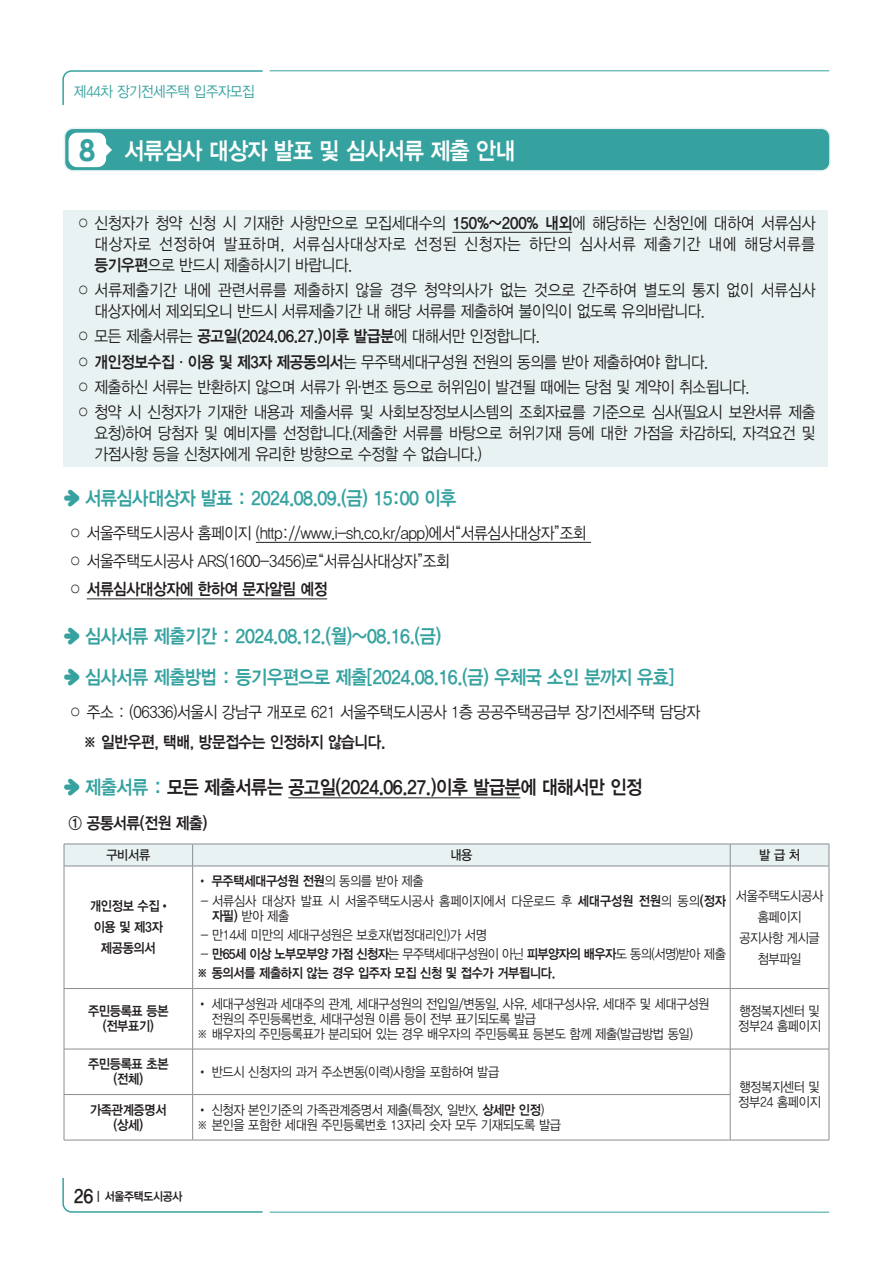
<style>
.page{position:relative;width:893px;height:1263px;background:#fff}
.page>*{position:absolute;margin:0;border:0;box-sizing:border-box;transform-origin:0 0}
.바제목_-_숫자{font:700 30px "Century Gothic";color:#36a2a0}
.바제목_-_내용{font:24px "Hakgyoansim Ext Bareondotum B";letter-spacing:-.025em;color:#fff;scale:.9 1}
.t1{font:19.5px "Hakgyoansim Ext Bareondotum B";letter-spacing:-.025em;color:#36a2a0;scale:.9 1}
.t2{font:19.5px "Hakgyoansim Ext Bareondotum B";letter-spacing:-.025em;color:#231f20;scale:.9 1}
._1__내{font:16.5px/21px "Hakgyoansim Ext Bareondotum R";letter-spacing:-.025em;color:#231f20;text-align:justify;scale:.9 1}
._1__내-2{font:16.5px "Hakgyoansim Ext Bareondotum B";letter-spacing:-.025em;color:#231f20;scale:.9 1}
._1__내-3{font:16.5px/21px "Hakgyoansim Ext Bareondotum R";letter-spacing:.005em;color:#231f20;scale:.9 1}
.t3{font:15px "Hakgyoansim Ext Bareondotum R";letter-spacing:-.025em;color:#36a2a0;scale:.9 1}
.표내용{font:13.5px/15px "Hakgyoansim Ext Bareondotum R";letter-spacing:-.025em;color:#231f20;scale:.9 1}
.표내용-2{font:13.5px "Hakgyoansim Ext Bareondotum B";letter-spacing:-.025em;color:#231f20;scale:.9 1}
.표내용-3{font:13.5px "Hakgyoansim Ext Bareondotum R";letter-spacing:-.045em;color:#231f20;scale:.9 1}
.표제목{font:13.5px "YDVYGO33";letter-spacing:-.025em;color:#231f20;scale:.9 1}
.t4{font:12px "Hakgyoansim Ext Bareondotum B";letter-spacing:-.025em;color:#231f20;scale:.9 1}
.s1{font-family:"Hakgyoansim Ext Bareondotum B"}
.s2{font-family:"Hakgyoansim Ext Bareondotum R"}
.s3{color:#36a2a0}
.s4{font-size:19.5px}
</style>
<div class="page">
<hr style="left:270px;top:71px;width:559px;height:1px;background:#36a2a0">
<svg style="left:62px;top:70px;width:201px;height:35px"></svg>
<hr style="left:270px;top:1212px;width:559px;height:1px;background:#36a2a0">
<svg style="left:62px;top:1178px;width:201px;height:35px"></svg>
<hr style="left:256px;top:542px;width:335px;height:1px;background:#231f20">
<hr style="left:87px;top:599px;width:240px;height:1px;background:#231f20">
<hr style="left:288px;top:797px;width:232px;height:1px;background:#231f20">
<div style="left:65px;top:128px;width:765px;height:43px;background:#36a2a0;border-radius:9px"></div>
<div style="left:64px;top:128px;width:767px;height:44px;border:2px solid #e8f2f2;border-radius:9px"></div>
<div style="left:69px;top:133px;width:37px;height:34px;background:#fff;border-radius:9px"></div>
<svg style="left:106px;top:144px;width:6px;height:12px"></svg>
<div style="left:64px;top:210px;width:764px;height:257px;background:#e8f2f2"></div>
<hr style="left:452px;top:232px;width:120px;height:1px;background:#231f20">
<hr style="left:64px;top:866px;width:1px;height:122px;background:#8b8d90">
<hr style="left:192px;top:866px;width:1px;height:122px;background:#8b8d90">
<hr style="left:730px;top:866px;width:1px;height:122px;background:#8b8d90">
<hr style="left:829px;top:866px;width:1px;height:122px;background:#8b8d90">
<hr style="left:64px;top:988px;width:129px;height:1px;background:#8b8d90">
<hr style="left:64px;top:989px;width:1px;height:60px;background:#8b8d90">
<hr style="left:193px;top:988px;width:537px;height:1px;background:#8b8d90">
<hr style="left:192px;top:989px;width:1px;height:60px;background:#8b8d90">
<hr style="left:730px;top:988px;width:99px;height:1px;background:#8b8d90">
<hr style="left:730px;top:989px;width:1px;height:60px;background:#8b8d90">
<hr style="left:829px;top:989px;width:1px;height:60px;background:#8b8d90">
<svg style="left:64px;top:844px;width:766px;height:22px;background:#e3ecec"></svg>
<hr style="left:64px;top:866px;width:129px;height:1px;background:#8b8d90">
<hr style="left:193px;top:866px;width:537px;height:1px;background:#8b8d90">
<hr style="left:730px;top:866px;width:99px;height:1px;background:#8b8d90">
<hr style="left:64px;top:1049px;width:129px;height:1px;background:#8b8d90">
<hr style="left:64px;top:1049px;width:1px;height:45px;background:#8b8d90">
<hr style="left:193px;top:1049px;width:537px;height:1px;background:#8b8d90">
<hr style="left:192px;top:1049px;width:1px;height:45px;background:#8b8d90">
<hr style="left:730px;top:1049px;width:99px;height:1px;background:#8b8d90">
<hr style="left:730px;top:1049px;width:1px;height:45px;background:#8b8d90">
<hr style="left:829px;top:1049px;width:1px;height:45px;background:#8b8d90">
<hr style="left:829px;top:1094px;width:1px;height:46px;background:#8b8d90">
<hr style="left:730px;top:1140px;width:99px;height:1px;background:#8b8d90">
<hr style="left:64px;top:1094px;width:129px;height:1px;background:#8b8d90">
<hr style="left:64px;top:1095px;width:1px;height:45px;background:#8b8d90">
<hr style="left:193px;top:1094px;width:537px;height:1px;background:#8b8d90">
<hr style="left:192px;top:1095px;width:1px;height:45px;background:#8b8d90">
<hr style="left:730px;top:1095px;width:1px;height:45px;background:#8b8d90">
<hr style="left:64px;top:1140px;width:129px;height:1px;background:#8b8d90">
<hr style="left:193px;top:1140px;width:537px;height:1px;background:#8b8d90">
<p class="t3" style="left:74px;top:84px;width:202px">제44차 장기전세주택 입주자모집</p>
<p class="바제목_-_숫자" style="left:79px;top:128px;width:18px">8</p>
<p class="바제목_-_내용" style="left:125px;top:138px;width:436px">서류심사 대상자 발표 및 심사서류 제출 안내</p>
<p class="_1__내" style="left:95px;top:212px;width:802px;text-indent:-18px">○ 신청자가 청약 신청 시 기재한 사항만으로 모집세대수의 <span class="s1">150%~200% 내외</span>에 해당하는 신청인에 대하여 서류심사 대상자로 선정하여 발표하며, 서류심사대상자로 선정된 신청자는 하단의 심사서류 제출기간 내에 해당서류를 <span class="s1">등기우편</span>으로 반드시 제출하시기 바랍니다.</p>
<p class="_1__내-3" style="left:95px;top:280px;width:802px;text-indent:-18px">○ 서류제출기간 내에 관련서류를 제출하지 않을 경우 청약의사가 없는 것으로 간주하여 별도의 통지 없이 서류심사 대상자에서 제외되오니 반드시 서류제출기간 내 해당 서류를 제출하여 불이익이 없도록 유의바랍니다.</p>
<p class="_1__내-2" style="left:77px;top:328px;width:516px"><span class="s2">○ 모든 제출서류는</span> 공고일(2024.06.27.)이후 발급분<span class="s2">에 대해서만 인정합니다.</span></p>
<p class="_1__내" style="left:77px;top:351px;width:703px">○ <span class="s1">개인정보수집ㆍ이용 및 제3자 제공동의서</span>는 무주택세대구성원 전원의 동의를 받아 제출하여야 합니다.</p>
<p class="_1__내" style="left:77px;top:376px;width:749px">○ 제출하신 서류는 반환하지 않으며 서류가 위.변조 등으로 허위임이 발견될 때에는 당첨 및 계약이 취소됩니다.</p>
<p class="_1__내" style="left:95px;top:402px;width:802px;text-indent:-18px">○ 청약 시 신청자가 기재한 내용과 제출서류 및 사회보장정보시스템의 조회자료를 기준으로 심사(필요시 보완서류 제출 요청)하여 당첨자 및 예비자를 선정합니다.(제출한 서류를 바탕으로 허위기재 등에 대한 가점을 차감하되, 자격요건 및 가점사항 등을 신청자에게 유리한 방향으로 수정할 수 없습니다.)</p>
<p class="t1" style="left:85px;top:487px;width:414px">서류심사대상자 발표 : 2024.08.09.(금) 15:00 이후</p>
<p class="_1__내" style="left:69px;top:522px;width:577px">○ 서울주택도시공사 홈페이지 (http://www.i-sh.co.kr/app)에서“서류심사대상자”조회</p>
<p class="_1__내" style="left:69px;top:551px;width:425px">○ 서울주택도시공사 ARS(1600-3456)로“서류심사대상자”조회</p>
<p class="_1__내-2" style="left:69px;top:581px;width:289px"><span class="s2">○</span> 서류심사대상자에 한하여 문자알림 예정</p>
<p class="t1" style="left:85px;top:626px;width:397px">심사서류 제출기간 : 2024.08.12.(월)~08.16.(금)</p>
<p class="t1" style="left:85px;top:667px;width:656px">심사서류 제출방법 : 등기우편으로 제출[2024.08.16.(금) 우체국 소인 분까지 유효]</p>
<p class="_1__내" style="left:69px;top:702px;width:703px">○ 주소 : (06336)서울시 강남구 개포로 621 서울주택도시공사 1층 공공주택공급부 장기전세주택 담당자</p>
<p class="_1__내-2" style="left:83px;top:733px;width:338px">※ 일반우편, 택배, 방문접수는 인정하지 않습니다.</p>
<p class="t2" style="left:85px;top:777px;width:620px"><span class="s3">제출서류 :</span> 모든 제출서류는 공고일(2024.06.27.)이후 발급분에 대해서만 인정</p>
<p class="_1__내-2" style="left:69px;top:814px;width:156px">① 공통서류(전원 제출)</p>
<p class="표제목" style="left:106px;top:847px;width:50px">구비서류</p>
<p class="표제목" style="left:450px;top:847px;width:26px">내용</p>
<p class="표제목" style="left:759px;top:847px;width:47px">발 급 처</p>
<p class="표내용-2" style="left:90px;top:899px;width:91px">개인정보 수집•</p>
<p class="표내용-2" style="left:94px;top:920px;width:78px">이용 및 제3자</p>
<p class="표내용-2" style="left:101px;top:941px;width:62px">제공동의서</p>
<p class="표내용-2" style="left:197px;top:874px;width:253px"><span class="s2">•</span> 무주택세대구성원 전원<span class="s2">의 동의를 받아 제출</span></p>
<p class="표내용" style="left:212px;top:893px;width:572px;text-indent:-11px">- 서류심사 대상자 발표 시 서울주택도시공사 홈페이지에서 다운로드 후 <span class="s1">세대구성원 전원</span>의 동의<span class="s1">(정자 자필)</span> 받아 제출</p>
<p class="표내용" style="left:201px;top:927px;width:319px">- 만14세 미만의 세대구성원은 보호자(법정대리인)가 서명</p>
<p class="표내용-3" style="left:201px;top:947px;width:585px">- <span class="s1">만65세 이상 노부모부양 가점 신청자</span>는 무주택세대구성원이 아닌 <span class="s1">피부양자의 배우자</span>도 동의(서명)받아 제출</p>
<p class="표내용-2" style="left:197px;top:966px;width:400px">※ 동의서를 제출하지 않는 경우 입주자 모집 신청 및 접수가 거부됩니다.</p>
<p class="표내용" style="left:736px;top:888px;width:98px">서울주택도시공사</p>
<p class="표내용" style="left:758px;top:909px;width:50px">홈페이지</p>
<p class="표내용" style="left:739px;top:930px;width:91px">공지사항 게시글</p>
<p class="표내용" style="left:758px;top:951px;width:50px">첨부파일</p>
<p class="표내용-2" style="left:88px;top:1004px;width:91px">주민등록표 등본</p>
<p class="표내용-2" style="left:103px;top:1019px;width:58px">(전부표기)</p>
<p class="표내용-2" style="left:88px;top:1057px;width:91px">주민등록표 초본</p>
<p class="표내용-2" style="left:114px;top:1072px;width:34px">(전체)</p>
<p class="표내용-2" style="left:90px;top:1103px;width:86px">가족관계증명서</p>
<p class="표내용-2" style="left:114px;top:1118px;width:34px">(상세)</p>
<p class="표내용" style="left:212px;top:996px;width:554px;text-indent:-15px">• 세대구성원과 세대주의 관계, 세대구성원의 전입일/변동일, 사유, 세대구성사유, 세대주 및 세대구성원 전원의 주민등록번호, 세대구성원 이름 등이 전부 표기되도록 발급</p>
<p class="표내용" style="left:197px;top:1026px;width:553px">※ 배우자의 주민등록표가 분리되어 있는 경우 배우자의 주민등록표 등본도 함께 제출(발급방법 동일)</p>
<p class="표내용" style="left:197px;top:1064px;width:337px">• 반드시 신청자의 과거 주소변동(이력)사항을 포함하여 발급</p>
<p class="표내용" style="left:197px;top:1102px;width:387px">• 신청자 본인기준의 가족관계증명서 제출(특정X, 일반X, <span class="s1">상세만 인정</span>)</p>
<p class="표내용" style="left:197px;top:1117px;width:406px">※ 본인을 포함한 세대원 주민등록번호 13자리 숫자 모두 기재되도록 발급</p>
<p class="t4" style="left:74px;top:1190px;width:122px"><span class="s4">26</span> | 서울주택도시공사</p>
<p class="표내용" style="left:738px;top:1004px;width:93px">행정복지센터 및 정부24 홈페이지</p>
<p class="표내용" style="left:738px;top:1079px;width:93px">행정복지센터 및 정부24 홈페이지</p>
</div>
